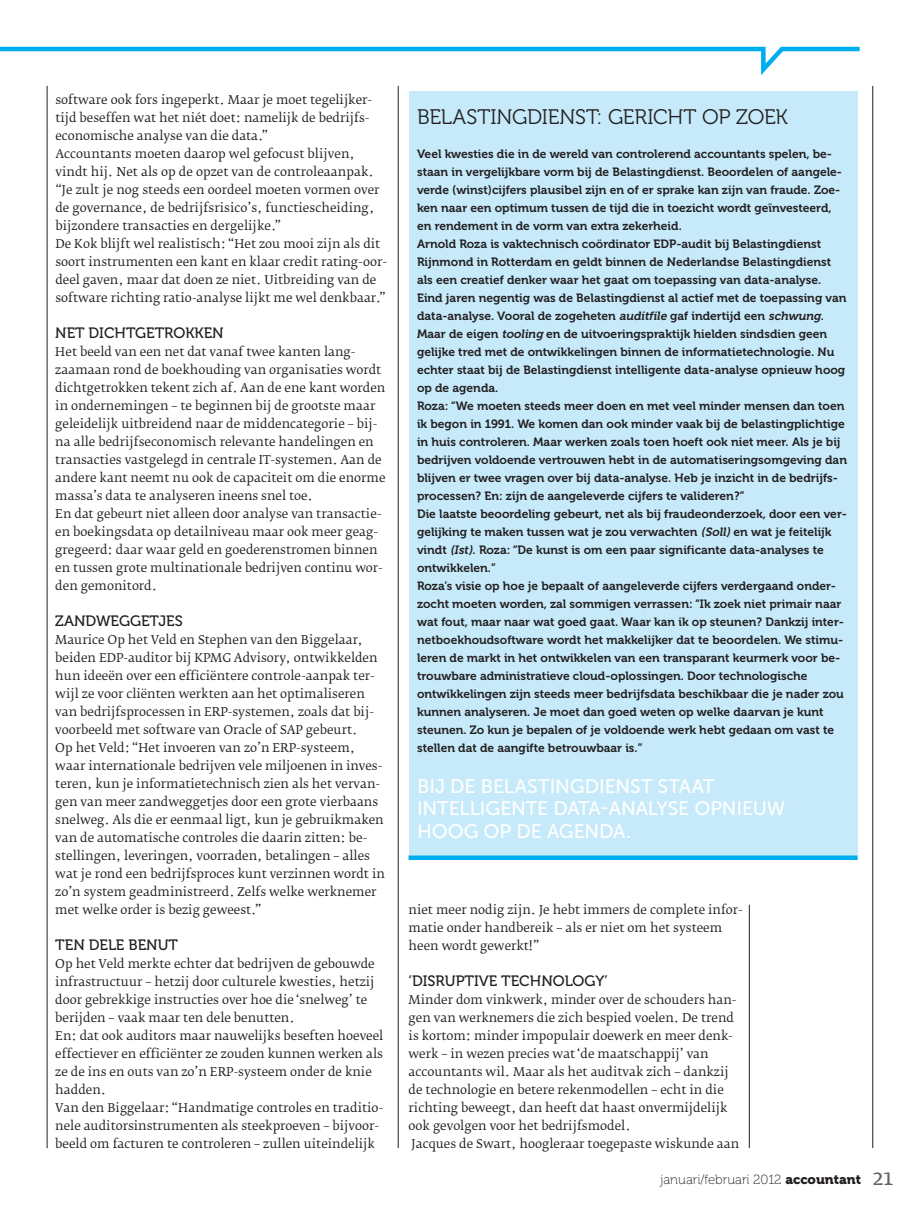
<style>
.page{position:relative;width:915px;height:1212px;background:#fff}
.page>*{position:absolute;margin:0;border:0;box-sizing:border-box;transform-origin:0 0}
.t1{font:21px "Museo 300";letter-spacing:-.015em;color:#231f20}
.t2{font:19.5px/22.5px "Museo Sans 500";letter-spacing:-.005em;color:#fff}
.t3{font:15px "Museo 500";color:#231f20}
.t4{font:13.2px "Museo 100";color:#231f20}
.t5{font:12px/18px "Fedra Serif B Std";color:#231f20}
.t6{font:12px/18px "Museo 700";color:#231f20}
.s1{font-style:italic}
.s2{font-family:"Museo 900"}
.s3{font-family:"Fedra Serif B Std";font-size:22.5px;color:#636366}
</style>
<div class="page">
<hr style="left:47px;top:86px;width:1px;height:1062px;background:#231f20">
<hr style="left:398px;top:86px;width:1px;height:1062px;background:#231f20">
<hr style="left:872px;top:86px;width:1px;height:1062px;background:#231f20">
<svg style="left:0;top:46px;width:860px;height:29px"></svg>
<hr style="left:748px;top:905px;width:1px;height:243px;background:#231f20">
<div style="left:408px;top:92px;width:449px;height:768px;background:#c6eafa"></div>
<div style="left:408px;top:855px;width:449px;height:5px;background:#00aeef"></div>
<p class="t5" style="left:55px;top:91px;width:333px">software ook fors ingeperkt. Maar je moet tegelijker&shy;tijd beseffen wat het niét doet: namelijk de bedrijfs&shy;economische analyse van die data.”<br>Accountants moeten daarop wel gefocust blijven, vindt hij. Net als op de opzet van de controleaanpak. “Je zult je nog steeds een oordeel moeten vormen over de governance, de bedrijfsrisico’s, functiescheiding, bijzondere transacties en dergelijke.”<br>De Kok blijft wel realistisch: “Het zou mooi zijn als dit soort instrumenten een kant en klaar credit rating-oor&shy;deel gaven, maar dat doen ze niet. Uitbreiding van de software richting ratio-analyse lijkt me wel denkbaar.”</p>
<p class="t3" style="left:55px;top:325px;width:168px">NET DICHTGETROKKEN</p>
<p class="t5" style="left:55px;top:343px;width:331px">Het beeld van een net dat vanaf twee kanten lang&shy;zaamaan rond de boekhouding van organisaties wordt dichtgetrokken tekent zich af. Aan de ene kant worden in ondernemingen – te beginnen bij de grootste maar geleidelijk uitbreidend naar de middencategorie – bij&shy;na alle bedrijfseconomisch relevante handelingen en transacties vastgelegd in centrale IT-systemen. Aan de andere kant neemt nu ook de capaciteit om die enorme massa’s data te analyseren ineens snel toe.<br>En dat gebeurt niet alleen door analyse van transactie&shy;en boekingsdata op detailniveau maar ook meer geag&shy;gregeerd: daar waar geld en goederenstromen binnen en tussen grote multinationale bedrijven continu wor&shy;den gemonitord.</p>
<p class="t3" style="left:55px;top:613px;width:129px">ZANDWEGGETJES</p>
<p class="t5" style="left:55px;top:631px;width:331px">Maurice Op het Veld en Stephen van den Biggelaar, beiden EDP-auditor bij KPMG Advisory, ontwikkelden hun ideeën over een efficiëntere controle-aanpak ter&shy;wijl ze voor cliënten werkten aan het optimaliseren van bedrijfsprocessen in ERP-systemen, zoals dat bij&shy;voorbeeld met software van Oracle of SAP gebeurt.<br>Op het Veld: “Het invoeren van zo’n ERP-systeem, waar internationale bedrijven vele miljoenen in inves&shy;teren, kun je informatietechnisch zien als het vervan&shy;gen van meer zandweggetjes door een grote vierbaans snelweg. Als die er eenmaal ligt, kun je gebruikmaken van de automatische controles die daarin zitten: be&shy;stellingen, leveringen, voorraden, betalingen – alles wat je rond een bedrijfsproces kunt verzinnen wordt in zo’n system geadministreerd. Zelfs welke werknemer met welke order is bezig geweest.”</p>
<p class="t3" style="left:55px;top:937px;width:124px">TEN DELE BENUT</p>
<p class="t5" style="left:55px;top:955px;width:329px">Op het Veld merkte echter dat bedrijven de gebouwde infrastructuur – hetzij door culturele kwesties, hetzij door gebrekkige instructies over hoe die ‘snelweg’ te berijden – vaak maar ten dele benutten.<br>En: dat ook auditors maar nauwelijks beseften hoeveel effectiever en efficiënter ze zouden kunnen werken als ze de ins en outs van zo’n ERP-systeem onder de knie hadden.<br>Van den Biggelaar: “Handmatige controles en traditio&shy;nele auditorsinstrumenten als steekproeven – bijvoor&shy;beeld om facturen te controleren – zullen uiteindelijk</p>
<h1 class="t1" style="left:417px;top:106px;width:26px">BELASTINGDIENST</h1>
<h1 class="t1" style="left:596px;top:106px;width:64px">: GERICHT</h1>
<h1 class="t1" style="left:702px;top:106px;width:75px">OP ZOEK</h1>
<p class="t6" style="left:417px;top:145px;width:431px">Veel kwesties die in de wereld van controlerend accountants spelen, be&shy;staan in vergelijkbare vorm bij de Belastingdienst. Beoordelen of aangele&shy;verde (winst)cijfers plausibel zijn en of er sprake kan zijn van fraude. Zoe&shy;ken naar een optimum tussen de tijd die in toezicht wordt geïnvesteerd, en rendement in de vorm van extra zekerheid.<br>Arnold Roza is vaktechnisch coördinator EDP-audit bij Belastingdienst Rijnmond in Rotterdam en geldt binnen de Nederlandse Belastingdienst als een creatief denker waar het gaat om toepassing van data-analyse.<br>Eind jaren negentig was de Belastingdienst al actief met de toepassing van data-analyse. Vooral de zogeheten <span class="s1">auditfile</span> gaf indertijd een <span class="s1">schwung</span>.<br>Maar de eigen <span class="s1">tooling</span> en de uitvoeringspraktijk hielden sindsdien geen gelijke tred met de ontwikkelingen binnen de informatietechnologie. Nu echter staat bij de Belastingdienst intelligente data-analyse opnieuw hoog op de agenda.<br>Roza: “We moeten steeds meer doen en met veel minder mensen dan toen ik begon in 1991. We komen dan ook minder vaak bij de belastingplichtige in huis controleren. Maar werken zoals toen hoeft ook niet meer. Als je bij bedrijven voldoende vertrouwen hebt in de automatiseringsomgeving dan blijven er twee vragen over bij data-analyse. Heb je inzicht in de bedrijfs&shy;processen? En: zijn de aangeleverde cijfers te valideren?”<br>Die laatste beoordeling gebeurt, net als bij fraudeonderzoek, door een ver&shy;gelijking te maken tussen wat je zou verwachten <span class="s1">(Soll)</span> en wat je feitelijk vindt <span class="s1">(Ist)</span>. Roza: “De kunst is om een paar significante data-analyses te ontwikkelen.”<br>Roza’s visie op hoe je bepaalt of aangeleverde cijfers verdergaand onder&shy;zocht moeten worden, zal sommigen verrassen: “Ik zoek niet primair naar wat fout, maar naar wat goed gaat. Waar kan ik op steunen? Dankzij inter&shy;netboekhoudsoftware wordt het makkelijker dat te beoordelen. We stimu&shy;leren de markt in het ontwikkelen van een transparant keurmerk voor be&shy;trouwbare administratieve cloud-oplossingen. Door technologische ontwikkelingen zijn steeds meer bedrijfsdata beschikbaar die je nader zou kunnen analyseren. Je moet dan goed weten op welke daarvan je kunt steunen. Zo kun je bepalen of je voldoende werk hebt gedaan om vast te stellen dat de aangifte betrouwbaar is.”</p>
<h2 class="t2" style="left:417px;top:774px;width:369px">BIJ DE BELASTINGDIENST STAAT<br>INTELLIGENTE DATA-ANALYSE OPNIEUW<br>HOOG OP DE AGENDA.</h2>
<p class="t5" style="left:408px;top:901px;width:335px">niet meer nodig zijn. Je hebt immers de complete infor&shy;matie onder handbereik – als er niet om het systeem heen wordt gewerkt!”</p>
<p class="t3" style="left:408px;top:973px;width:201px">‘DISRUPTIVE TECHNOLOGY’</p>
<p class="t5" style="left:408px;top:991px;width:332px">Minder dom vinkwerk, minder over de schouders han&shy;gen van werknemers die zich bespied voelen. De trend is kortom: minder impopulair doewerk en meer denk&shy;werk – in wezen precies wat ‘de maatschappij’ van accountants wil. Maar als het auditvak zich – dankzij de technologie en betere rekenmodellen – echt in die richting beweegt, dan heeft dat haast onvermijdelijk ook gevolgen voor het bedrijfsmodel.<br>Jacques de Swart, hoogleraar toegepaste wiskunde aan</p>
<p class="t4" style="left:660px;top:1172px;width:234px">januari/februari 2012 <span class="s2">accountant</span> <span class="s3">21</span></p>
</div>
